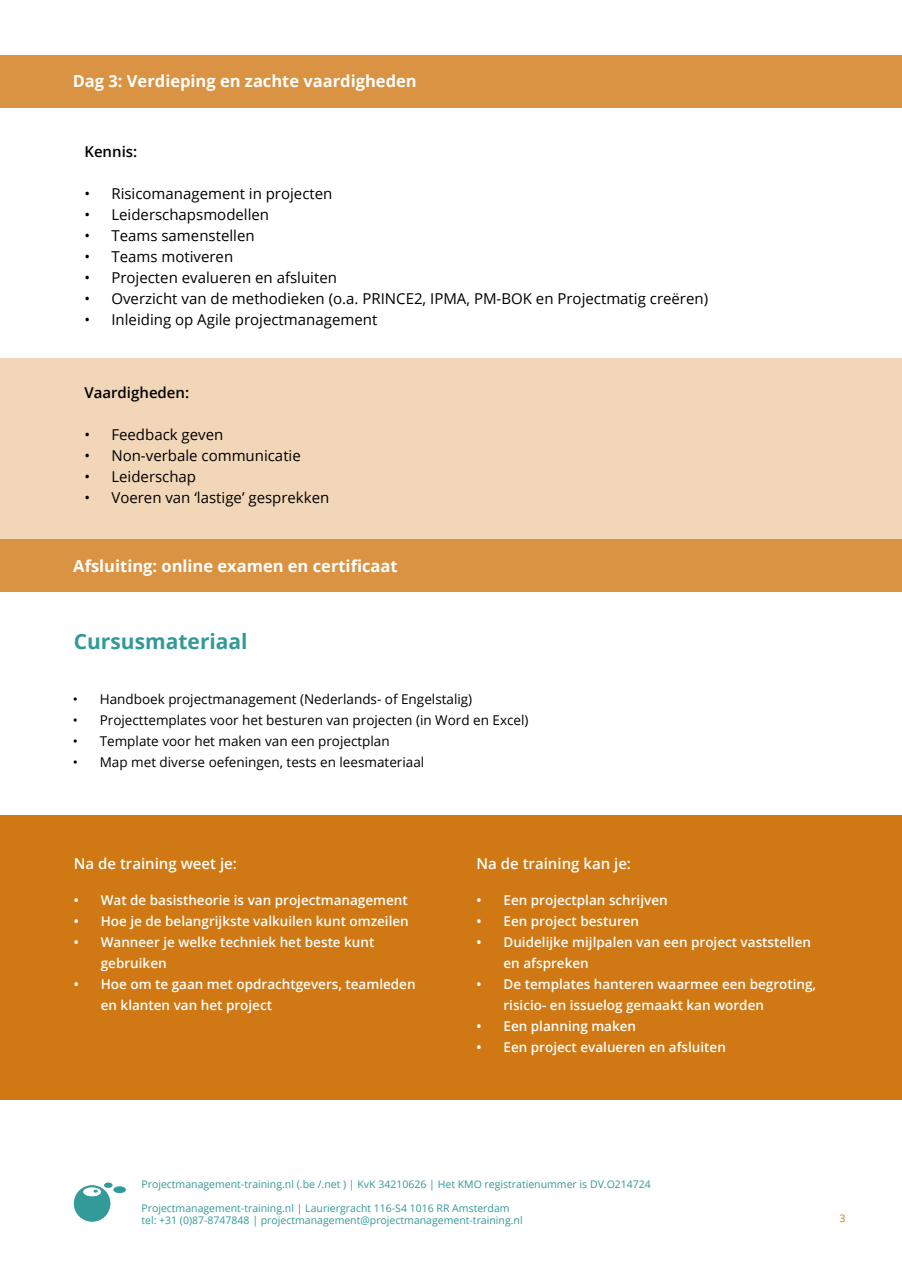
<style>
.page{position:relative;width:902px;height:1272px;background:#fff}
.page>*{position:absolute;margin:0;border:0;box-sizing:border-box;transform-origin:0 0}
.t1{font:700 21px "Open Sans";color:#399}
.witte_kop_op_rood{font:700 16.5px "Open Sans";color:#fff}
.t2{font:15px "Open Sans";color:#000}
.t3{font:600 15px "Open Sans";color:#fff}
.t4{font:600 15px "Open Sans";color:#000}
.t5{font:600 13.5px/21px "Open Sans";color:#fff}
.t6{font:13.5px "Open Sans";color:#000}
.t7{font:10.5px/12px "Open Sans";color:#399}
.t8{font:10.5px "Open Sans";color:#d07813}
.s1{color:#4f5cd6}
</style>
<div class="page">
<div style="left:0;top:55px;width:902px;height:53px;background:#da9342"></div>
<div style="left:0;top:359px;width:902px;height:181px;background:#f1d6b8"></div>
<div style="left:0;top:815px;width:902px;height:285px;background:#d07813"></div>
<div style="left:0;top:539px;width:902px;height:53px;background:#da9342"></div>
<div style="left:113px;top:1186px;width:13px;height:8px;background:#399;border-radius:50%"></div>
<div style="left:113px;top:1185px;width:14px;height:9px;border:1px solid #fff;border-radius:50%"></div>
<div style="left:103px;top:1182px;width:10px;height:6px;border:1px solid #fff;border-radius:50%"></div>
<svg style="left:73px;top:1183px;width:40px;height:40px"></svg>
<p class="witte_kop_op_rood" style="left:73px;top:69px;width:345px">Dag 3: Verdieping en zachte vaardigheden</p>
<p class="t4" style="left:84px;top:141px;width:54px">Kennis:</p>
<p class="t2" style="left:84px;top:183px;width:250px">• Risicomanagement in projecten</p>
<p class="t2" style="left:84px;top:204px;width:186px">• Leiderschapsmodellen</p>
<p class="t2" style="left:84px;top:225px;width:172px">• Teams samenstellen</p>
<p class="t2" style="left:84px;top:246px;width:150px">• Teams motiveren</p>
<p class="t2" style="left:84px;top:267px;width:254px">• Projecten evalueren en afsluiten</p>
<p class="t2" style="left:84px;top:288px;width:625px">• Overzicht van de methodieken (o.a. PRINCE2, IPMA, PM-BOK en Projectmatig creëren)</p>
<p class="t2" style="left:84px;top:309px;width:294px">• Inleiding op Agile projectmanagement</p>
<p class="t4" style="left:84px;top:382px;width:106px">Vaardigheden:</p>
<p class="t2" style="left:84px;top:424px;width:140px">• Feedback geven</p>
<p class="t2" style="left:84px;top:445px;width:218px">• Non-verbale communicatie</p>
<p class="t2" style="left:84px;top:466px;width:113px">• Leiderschap</p>
<p class="t2" style="left:84px;top:487px;width:246px">• Voeren van ‘lastige’ gesprekken</p>
<p class="witte_kop_op_rood" style="left:73px;top:554px;width:326px">Afsluiting: online examen en certificaat</p>
<p class="t1" style="left:74px;top:626px;width:175px">Cursusmateriaal</p>
<p class="t6" style="left:73px;top:690px;width:401px">• Handboek projectmanagement (Nederlands- of Engelstalig)</p>
<p class="t6" style="left:73px;top:711px;width:457px">• Projecttemplates voor het besturen van projecten (in Word en Excel)</p>
<p class="t6" style="left:73px;top:732px;width:319px">• Template voor het maken van een projectplan</p>
<p class="t6" style="left:73px;top:753px;width:353px">• Map met diverse oefeningen, tests en leesmateriaal</p>
<p class="t3" style="left:74px;top:853px;width:165px">Na de training weet je:</p>
<p class="t5" style="left:74px;top:889px;width:336px">• Wat de basistheorie is van projectmanagement</p>
<p class="t5" style="left:74px;top:910px;width:336px">• Hoe je de belangrijkste valkuilen kunt omzeilen</p>
<p class="t5" style="left:101px;top:931px;width:275px;text-indent:-27px">• Wanneer je welke techniek het beste kunt gebruiken</p>
<p class="t5" style="left:101px;top:973px;width:316px;text-indent:-27px">• Hoe om te gaan met opdrachtgevers, teamleden en klanten van het project</p>
<p class="t3" style="left:476px;top:853px;width:156px">Na de training kan je:</p>
<p class="t5" style="left:476px;top:889px;width:193px">• Een projectplan schrijven</p>
<p class="t5" style="left:476px;top:910px;width:164px">• Een project besturen</p>
<p class="t5" style="left:503px;top:931px;width:309px;text-indent:-27px">• Duidelijke mijlpalen van een project vaststellen en afspreken</p>
<p class="t5" style="left:503px;top:973px;width:314px;text-indent:-27px">• De templates hanteren waarmee een begroting, risicio- en issuelog gemaakt kan worden</p>
<p class="t5" style="left:476px;top:1015px;width:161px">• Een planning maken</p>
<p class="t5" style="left:476px;top:1036px;width:251px">• Een project evalueren en afsluiten</p>
<p class="t7" style="left:141px;top:1178px;width:511px">Projectmanagement-training.nl (.be /.net ) | KvK 34210626 | Het KMO registratienummer is DV.O214724</p>
<p class="t7" style="left:141px;top:1202px;width:383px">Projectmanagement-training.nl <span class="s1">|</span> Lauriergracht 116-S4 1016 RR Amsterdam tel: +31 (0)87-8747848 | projectmanagement@projectmanagement-training.nl</p>
<p class="t8" style="left:839px;top:1210px;width:8px">3</p>
</div>
